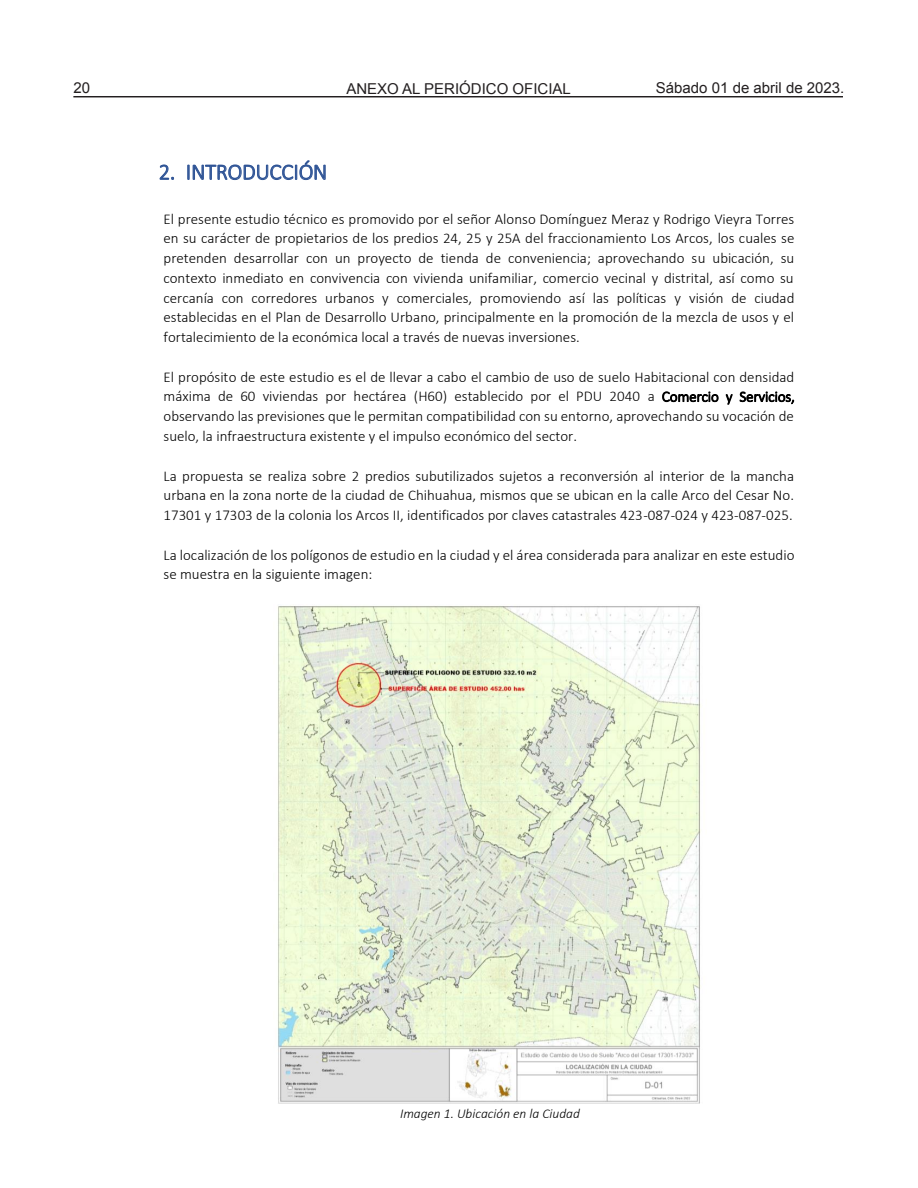
<style>
.page{position:relative;width:918px;height:1188px;background:#fff}
.page>*{position:absolute;margin:0;border:0;box-sizing:border-box;transform-origin:0 0}
.t1{font:300 22.5px "Calibri";letter-spacing:-.005em;color:#2f5496}
.t2{font:300 15px/19.8px "Calibri";color:#000;text-align:justify}
.t3{font:15px "Arial";color:#231f20}
.t4{font:italic 300 13.5px "Calibri";color:#000}
</style>
<div class="page">
<hr style="left:73px;top:96px;width:770px;height:1px;background:#231f20">
<img style="left:278px;top:606px;width:423px;height:498px">
<p class="t3" style="left:74px;top:78px;width:18px">20</p>
<p class="t3" style="left:346px;top:79px;width:226px">ANEXO AL PERIÓDICO OFICIAL</p>
<p class="t3" style="left:656px;top:77px;width:190px">Sábado 01 de abril de 2023.</p>
<p class="t1" style="left:159px;top:158px;width:170px">2. INTRODUCCIÓN</p>
<p class="t2" style="left:164px;top:209px;width:632px">El presente estudio técnico es promovido por el señor Alonso Domínguez Meraz y Rodrigo Vieyra Torres en su carácter de propietarios de los predios 24, 25 y 25A del fraccionamiento Los Arcos, los cuales se pretenden desarrollar con un proyecto de tienda de conveniencia; aprovechando su ubicación, su contexto inmediato en convivencia con vivienda unifamiliar, comercio vecinal y distrital, así como su cercanía con corredores urbanos y comerciales, promoviendo así las políticas y visión de ciudad establecidas en el Plan de Desarrollo Urbano, principalmente en la promoción de la mezcla de usos y el fortalecimiento de la económica local a través de nuevas inversiones.</p>
<p class="t2" style="left:164px;top:367px;width:633px">El propósito de este estudio es el de llevar a cabo el cambio de uso de suelo Habitacional con densidad máxima de 60 viviendas por hectárea (H60) establecido por el PDU 2040 a Comercio y Servicios, observando las previsiones que le permitan compatibilidad con su entorno, aprovechando su vocación de suelo, la infraestructura existente y el impulso económico del sector.</p>
<p class="t2" style="left:164px;top:466px;width:632px">La propuesta se realiza sobre 2 predios subutilizados sujetos a reconversión al interior de la mancha urbana en la zona norte de la ciudad de Chihuahua, mismos que se ubican en la calle Arco del Cesar No.<br>17301 y 17303 de la colonia los Arcos II, identificados por claves catastrales 423-087-024 y 423-087-025.</p>
<p class="t2" style="left:164px;top:545px;width:633px">La localización de los polígonos de estudio en la ciudad y el área considerada para analizar en este estudio se muestra en la siguiente imagen:</p>
<p class="t4" style="left:400px;top:1105px;width:181px">Imagen 1. Ubicación en la Ciudad</p>
</div>
